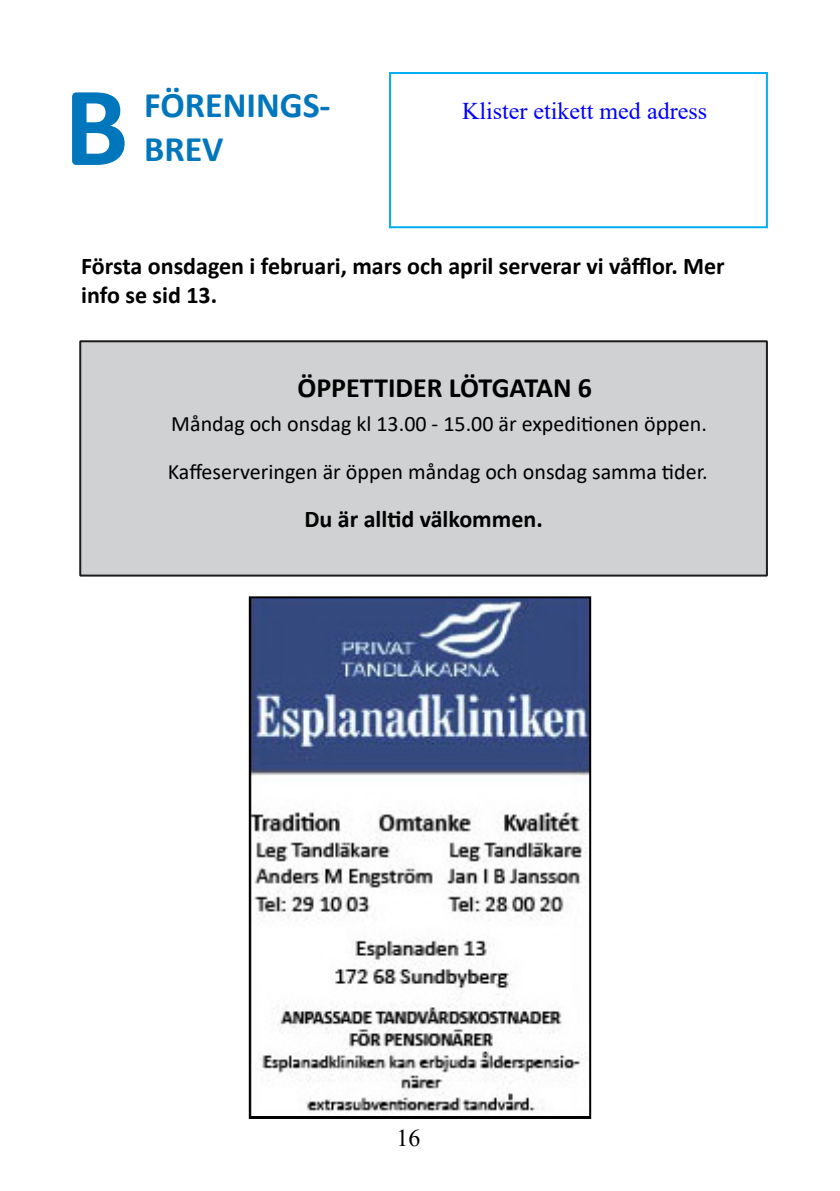
<style>
.page{position:relative;width:840px;height:1191px;background:#fff}
.page>*{position:absolute;margin:0;border:0;box-sizing:border-box;transform-origin:0 0}
.t1{font:700 114.8px "Calibri";color:#0076bd}
.t2{font:700 36px/43.2px "Calibri";color:#0076bd}
.t3{font:700 28px "Calibri";color:#000}
.t4{font:700 24px/28.8px "Calibri";color:#000}
.t5{font:24px "Times New Roman";color:#00f}
.t6{font:24px "Times New Roman";color:#000}
.t7{font:22px/48px "Calibri";color:#000}
</style>
<div class="page">
<div style="left:389px;top:72px;width:378px;height:156px;border:2px solid #00aeef"></div>
<div style="left:80px;top:341px;width:686px;height:234px;background:#cfd1d2"></div>
<div style="left:79px;top:340px;width:688px;height:236px;border:2px solid #1c1c1d"></div>
<img style="left:252px;top:599px;width:336px;height:513px">
<div style="left:249px;top:596px;width:342px;height:523px;border:2px solid #000"></div>
<h1 class="t1" style="left:64px;top:46px;width:66px">B</h1>
<h2 class="t2" style="left:144px;top:83px;width:188px">FÖRENINGS-<br>BREV</h2>
<p class="t5" style="left:462px;top:94px;width:246px">Klister etikett med adress</p>
<p class="t4" style="left:81px;top:251px;width:644px">Första onsdagen i februari, mars och april serverar vi våfflor. Mer info se sid 13.</p>
<p class="t3" style="left:297px;top:368px;width:296px">ÖPPETTIDER LÖTGATAN 6</p>
<p class="t7" style="left:168px;top:399px;width:541px">Måndag och onsdag kl 13.00 - 15.00 är expeditionen öppen.<br>Kaffeserveringen är öppen måndag och onsdag samma tider.</p>
<p class="t4" style="left:304px;top:504px;width:240px">Du är alltid välkommen.</p>
<p class="t6" style="left:396px;top:1121px;width:25px">16</p>
</div>
